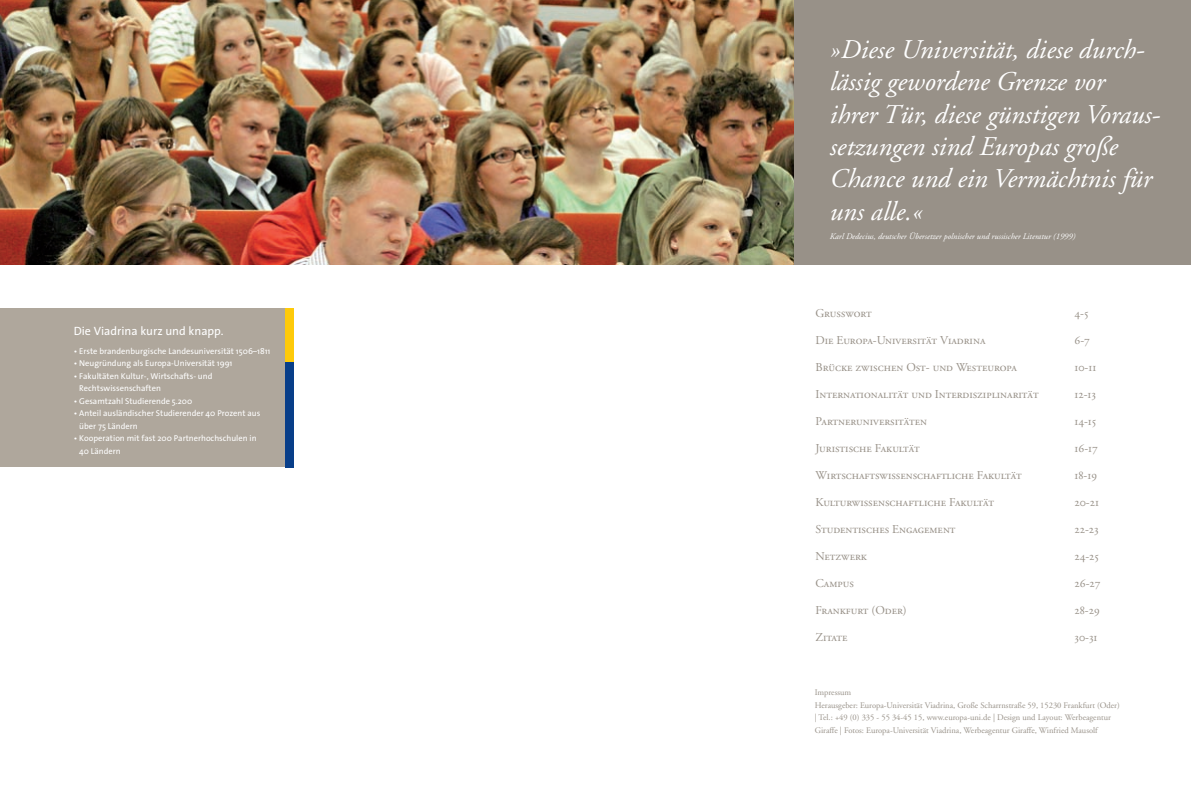
<style>
.page{position:relative;width:1191px;height:794px;background:#fff}
.page>*{position:absolute;margin:0;border:0;box-sizing:border-box;transform-origin:0 0}
.t1{font:italic 27px/32.4px "Adobe Garamond";color:#fff}
.t2{font:12px "Adobe Garamond Regular SC";color:#989188}
.t3{font:12px "The Sans";color:#fff}
.t4{font:8.5px/12.5px "The Sans";color:#fff}
.t5{font:8.5px/12.5px "Adobe Garamond";color:#989188}
.t6{font:italic 8.5px "Adobe Garamond";color:#fff}
</style>
<div class="page">
<img style="left:0;top:0;width:794px;height:265px">
<div style="left:794px;top:0;width:397px;height:265px;background:#989188"></div>
<div style="left:0;top:308px;width:286px;height:159px;background:#afa79c"></div>
<div style="left:286px;top:360px;width:8px;height:107px;background:#083e89"></div>
<div style="left:286px;top:308px;width:8px;height:54px;background:#feca0a"></div>
<p class="t3" style="left:74px;top:321px;width:151px">Die Viadrina kurz und knapp.</p>
<p class="t4" style="left:74px;top:344px;width:198px">• Erste brandenburgische Landesuniversität 1506–1811</p>
<p class="t4" style="left:74px;top:357px;width:160px">• Neugründung als Europa-Universität 1991</p>
<p class="t4" style="left:79px;top:369px;width:135px;text-indent:-6px">• Fakultäten Kultur-, Wirtschafts- und<br>Rechtswissenschaften</p>
<p class="t4" style="left:74px;top:394px;width:120px">• Gesamtzahl Studierende 5.200</p>
<p class="t4" style="left:79px;top:407px;width:183px;text-indent:-6px">• Anteil ausländischer Studierender 40 Prozent aus über 75 Ländern</p>
<p class="t4" style="left:79px;top:432px;width:179px;text-indent:-6px">• Kooperation mit fast 200 Partnerhochschulen in<br>40 Ländern</p>
<h1 class="t1" style="left:830px;top:34px;width:332px">»Diese Universität, diese durch&shy;lässig gewordene Grenze vor<br>ihrer Tür, diese günstigen Voraus&shy;setzungen sind Europas große<br>Chance und ein Vermächtnis für uns alle.«</h1>
<p class="t6" style="left:830px;top:232px;width:247px">Karl Dedecius, deutscher Übersetzer polnischer und russischer Literatur (1999)</p>
<p class="t2" style="left:815px;top:307px;width:58px">Grußwort</p>
<p class="t2" style="left:815px;top:334px;width:171px">Die Europa-Universität Viadrina</p>
<p class="t2" style="left:815px;top:361px;width:203px">Brücke zwischen Ost- und Westeuropa</p>
<p class="t2" style="left:815px;top:388px;width:225px">Internationalität und Interdisziplinarität</p>
<p class="t2" style="left:815px;top:415px;width:113px">Partneruniversitäten</p>
<p class="t2" style="left:815px;top:442px;width:106px">Juristische Fakultät</p>
<p class="t2" style="left:815px;top:469px;width:208px">Wirtschaftswissenschaftliche Fakultät</p>
<p class="t2" style="left:815px;top:496px;width:180px">Kulturwissenschaftliche Fakultät</p>
<p class="t2" style="left:815px;top:523px;width:141px">Studentisches Engagement</p>
<p class="t2" style="left:815px;top:550px;width:53px">Netzwerk</p>
<p class="t2" style="left:815px;top:577px;width:40px">Campus</p>
<p class="t2" style="left:815px;top:604px;width:93px">Frankfurt (Oder)</p>
<p class="t2" style="left:815px;top:631px;width:33px">Zitate</p>
<p class="t2" style="left:1074px;top:307px;width:15px">4-5</p>
<p class="t2" style="left:1074px;top:334px;width:17px">6-7</p>
<p class="t2" style="left:1074px;top:361px;width:23px">10-11</p>
<p class="t2" style="left:1074px;top:388px;width:23px">12-13</p>
<p class="t2" style="left:1074px;top:415px;width:23px">14-15</p>
<p class="t2" style="left:1074px;top:442px;width:25px">16-17</p>
<p class="t2" style="left:1074px;top:469px;width:24px">18-19</p>
<p class="t2" style="left:1074px;top:496px;width:26px">20-21</p>
<p class="t2" style="left:1074px;top:523px;width:26px">22-23</p>
<p class="t2" style="left:1074px;top:550px;width:26px">24-25</p>
<p class="t2" style="left:1074px;top:577px;width:27px">26-27</p>
<p class="t2" style="left:1074px;top:604px;width:27px">28-29</p>
<p class="t2" style="left:1074px;top:631px;width:25px">30-31</p>
<p class="t5" style="left:814px;top:686px;width:306px">Impressum<br>Herausgeber: Europa-Universität Viadrina, Große Scharrnstraße 59, 15230 Frankfurt (Oder) | Tel.: +49 (0) 335 - 55 34-45 15, www.europa-uni.de | Design und Layout: Werbeagentur Giraffe | Fotos: Europa-Universität Viadrina, Werbeagentur Giraffe, Winfried Mausolf</p>
</div>
